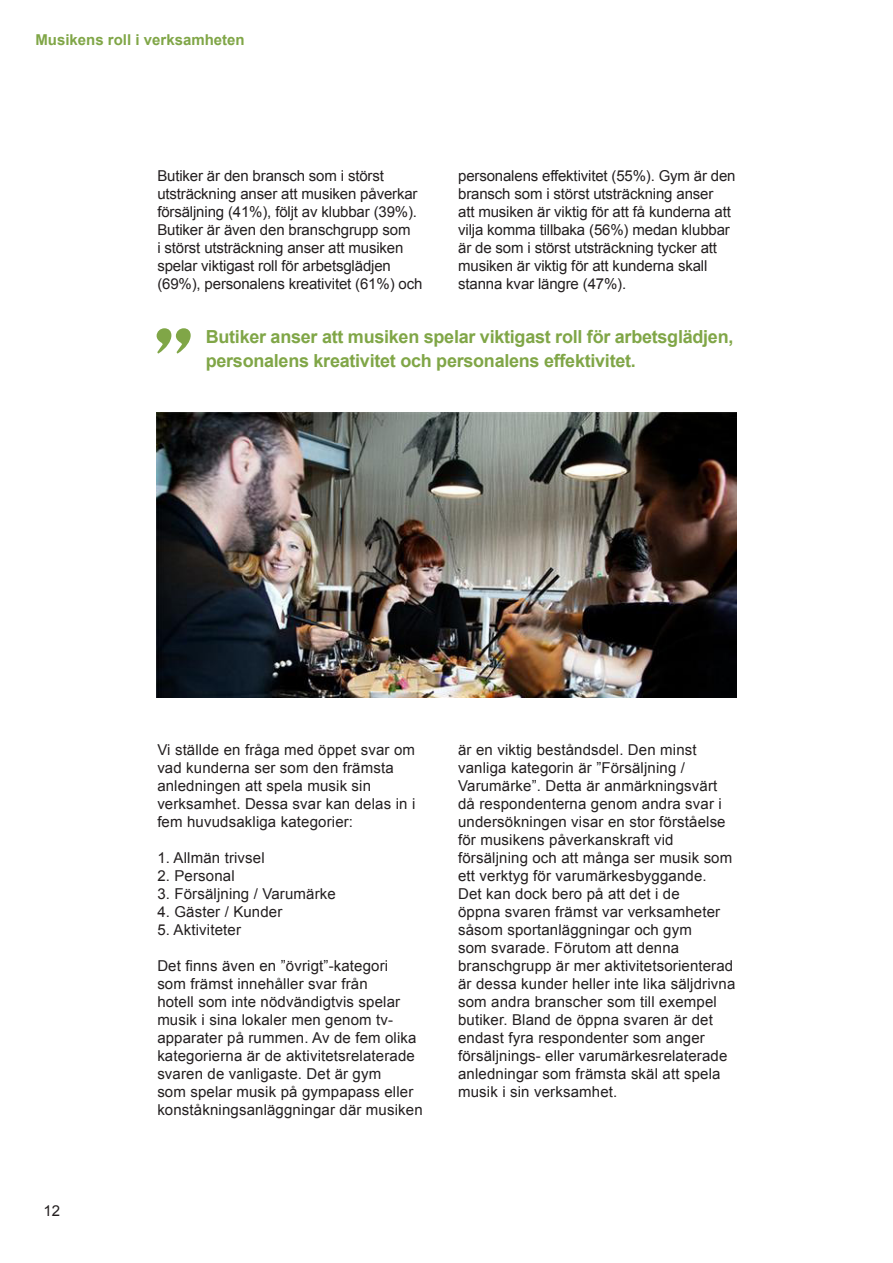
<style>
.page{position:relative;width:893px;height:1263px;background:#fff}
.page>*{position:absolute;margin:0;border:0;box-sizing:border-box;transform-origin:0 0}
.Pullout_quote{font:700 18px/24px "Arial";letter-spacing:-.015em;color:#80a647}
.t1{font:15px/18px "Arial";letter-spacing:.01em;color:#231f20}
.t2{font:15px/18px "Arial";letter-spacing:-.01em;color:#231f20}
.Page_Indicator{font:700 15px "Arial";color:#80a647}
</style>
<div class="page">
<img style="left:157px;top:412px;width:579px;height:285px">
<svg style="left:157px;top:328px;width:34px;height:26px"></svg>
<p class="Page_Indicator" style="left:35px;top:29px;width:211px">Musikens roll i verksamheten</p>
<p class="t2" style="left:157px;top:167px;width:267px">Butiker är den bransch som i störst utsträckning anser att musiken påverkar försäljning (41%), följt av klubbar (39%).<br>Butiker är även den branschgrupp som<br>i störst utsträckning anser att musiken spelar viktigast roll för arbetsglädjen (69%), personalens kreativitet (61%) och</p>
<p class="t2" style="left:458px;top:167px;width:279px">personalens effektivitet (55%). Gym är den bransch som i störst utsträckning anser<br>att musiken är viktig för att få kunderna att vilja komma tillbaka (56%) medan klubbar är de som i störst utsträckning tycker att musiken är viktig för att kunderna skall stanna kvar längre (47%).</p>
<p class="Pullout_quote" style="left:206px;top:325px;width:529px">Butiker anser att musiken spelar viktigast roll för arbetsglädjen, personalens kreativitet och personalens effektivitet.</p>
<p class="t1" style="left:44px;top:1202px;width:18px">12</p>
<p class="t1" style="left:157px;top:741px;width:259px">Vi ställde en fråga med öppet svar om vad kunderna ser som den främsta anledningen att spela musik sin verksamhet. Dessa svar kan delas in i fem huvudsakliga kategorier:</p>
<p class="t1" style="left:157px;top:849px;width:109px">1. Allmän trivsel</p>
<p class="t1" style="left:157px;top:867px;width:79px">2. Personal</p>
<p class="t1" style="left:157px;top:885px;width:180px">3. Försäljning / Varumärke</p>
<p class="t1" style="left:157px;top:903px;width:127px">4. Gäster / Kunder</p>
<p class="t1" style="left:157px;top:921px;width:85px">5. Aktiviteter</p>
<p class="t1" style="left:157px;top:957px;width:267px">Det finns även en ”övrigt”-kategori<br>som främst innehåller svar från<br>hotell som inte nödvändigtvis spelar musik i sina lokaler men genom tv&shy;apparater på rummen. Av de fem olika kategorierna är de aktivitetsrelaterade svaren de vanligaste. Det är gym<br>som spelar musik på gympapass eller konståkningsanläggningar där musiken</p>
<p class="t1" style="left:458px;top:741px;width:279px">är en viktig beståndsdel. Den minst vanliga kategorin är ”Försäljning / Varumärke”. Detta är anmärkningsvärt då respondenterna genom andra svar i undersökningen visar en stor förståelse för musikens påverkanskraft vid försäljning och att många ser musik som ett verktyg för varumärkesbyggande.<br>Det kan dock bero på att det i de<br>öppna svaren främst var verksamheter såsom sportanläggningar och gym<br>som svarade. Förutom att denna branschgrupp är mer aktivitetsorienterad är dessa kunder heller inte lika säljdrivna som andra branscher som till exempel butiker. Bland de öppna svaren är det endast fyra respondenter som anger försäljnings- eller varumärkesrelaterade anledningar som främsta skäl att spela musik i sin verksamhet.</p>
</div>
